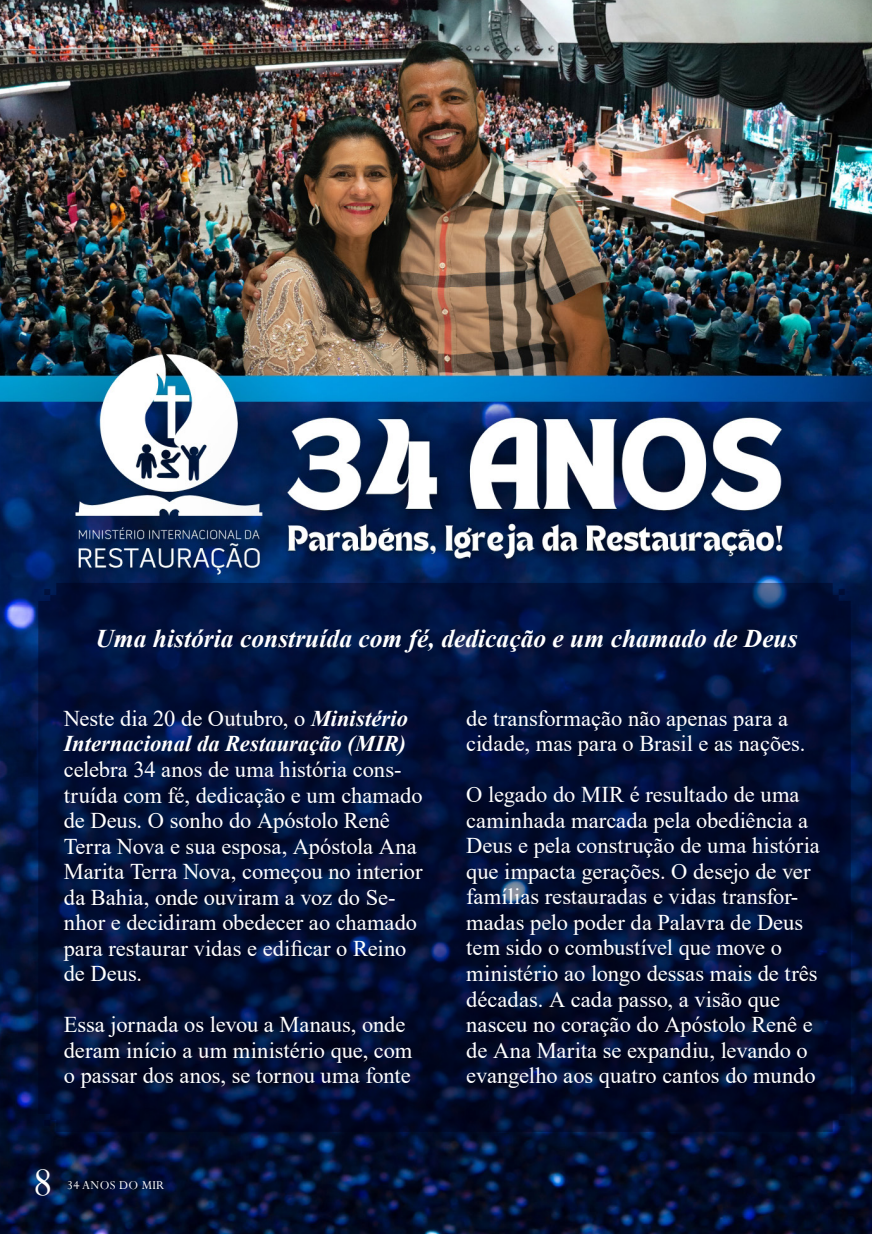
<style>
.page{position:relative;width:872px;height:1234px;background:#fff}
.page>*{position:absolute;margin:0;border:0;box-sizing:border-box;transform-origin:0 0}
.t1{font:43.5px "Perpetua";color:#fff}
.t2{font:italic 700 25.5px "Times New Roman";color:#fff}
.t3{font:22.5px/25.5px "Times New Roman";color:#fff}
.t4{font:italic 700 22.5px/25.5px "Times New Roman";color:#fff}
.t5{font:13.5px "Perpetua";letter-spacing:.02em;color:#fff}
.s1{font-weight:400;font-style:normal}
</style>
<div class="page">
<img style="left:0;top:0;width:872px;height:1233px">
<svg style="left:38px;top:583px;width:812px;height:548px;background:#010e33"></svg>
<p class="t2" style="left:95px;top:620px;width:703px">Uma história construída com fé, dedicação e um chamado de Deus</p>
<p class="t4" style="left:64px;top:705px;width:346px"><span class="s1">Neste dia 20 de Outubro, o</span> Ministério<br>Internacional da Restauração (MIR)</p>
<p class="t3" style="left:64px;top:755px;width:360px">celebra 34 anos de uma história cons&shy;truída com fé, dedicação e um chamado de Deus. O sonho do Apóstolo Renê Terra Nova e sua esposa, Apóstola Ana Marita Terra Nova, começou no interior da Bahia, onde ouviram a voz do Se&shy;nhor e decidiram obedecer ao chamado para restaurar vidas e edificar o Reino de Deus.</p>
<p class="t3" style="left:64px;top:1010px;width:350px">Essa jornada os levou a Manaus, onde deram início a um ministério que, com o passar dos anos, se tornou uma fonte</p>
<p class="t3" style="left:466px;top:704px;width:341px">de transformação não apenas para a cidade, mas para o Brasil e as nações.</p>
<p class="t3" style="left:466px;top:781px;width:355px">O legado do MIR é resultado de uma caminhada marcada pela obediência a Deus e pela construção de uma história que impacta gerações. O desejo de ver famílias restauradas e vidas transfor&shy;madas pelo poder da Palavra de Deus tem sido o combustível que move o ministério ao longo dessas mais de três décadas. A cada passo, a visão que nasceu no coração do Apóstolo Renê e de Ana Marita se expandiu, levando o evangelho aos quatro cantos do mundo</p>
<h1 class="t1" style="left:33px;top:1154px;width:21px">8</h1>
<p class="t5" style="left:67px;top:1176px;width:99px">34 ANOS DO MIR</p>
</div>
